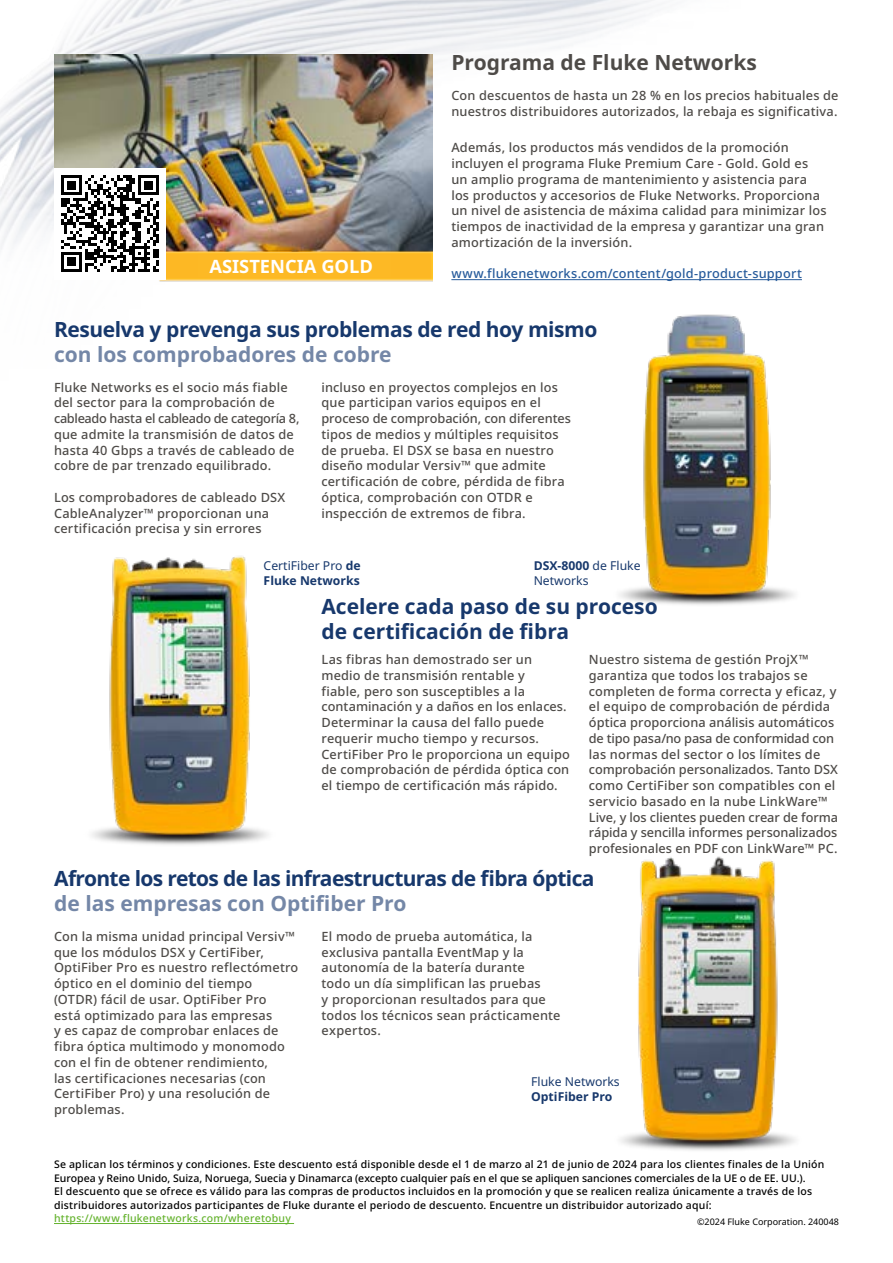
<style>
.page{position:relative;width:893px;height:1263px;background:#fff}
.page>*{position:absolute;margin:0;border:0;box-sizing:border-box;transform-origin:0 0}
.t1{font:700 21px "Noto Sans";letter-spacing:-.02em;color:#17386c}
.t2{font:700 21px "Noto Sans";color:#7487a7}
.t3{font:700 21px/25.2px "Noto Sans";color:#17386c}
.t4{font:700 21px "Noto Sans";color:#4e4b48}
.t5{font:700 18.3px "Noto Sans";color:#fff}
.t6{font:500 12.75px/15.8px "Noto Sans";letter-spacing:.015em;color:#4e4b48}
.t7{font:500 12.75px "Noto Sans";letter-spacing:.015em;color:#275b9b}
.t8{font:700 12.15px/14.7px "Noto Sans";color:#17386c}
.t9{font:12.15px/14.7px "Noto Sans";color:#17386c}
.t10{font:500 10.5px/13.5px "Noto Sans";letter-spacing:.02em;color:#000}
.t11{font:500 10.5px "Noto Sans";letter-spacing:.02em;color:#65b32e}
.t12{font:9px "Noto Sans";color:#000}
.s1{font-weight:400}
.s2{font-weight:700}
</style>
<div class="page">
<img style="left:0;top:0;width:785px;height:282px">
<hr style="left:54px;top:1223px;width:240px;height:1px;background:#65b32e">
<img style="left:619px;top:314px;width:176px;height:291px">
<img style="left:92px;top:556px;width:177px;height:289px">
<img style="left:54px;top:54px;width:378px;height:177px">
<img style="left:152px;top:231px;width:280px;height:51px">
<div style="left:54px;top:167px;width:112px;height:112px;background:#fff"></div>
<svg style="left:61px;top:175px;width:98px;height:97px"></svg>
<hr style="left:451px;top:279px;width:351px;height:1px;background:#275b9b">
<img style="left:620px;top:856px;width:176px;height:295px">
<div style="left:198px;top:256px;width:192px;height:21px;background:#fdb925"></div>
<h2 class="t5" style="left:209px;top:256px;width:165px">ASISTENCIA GOLD</h2>
<h1 class="t4" style="left:451px;top:51px;width:307px">Programa de Fluke Networks</h1>
<p class="t6" style="left:451px;top:88px;width:389px">Con descuentos de hasta un 28 % en los precios habituales de nuestros distribuidores autorizados, la rebaja es significativa.</p>
<p class="t6" style="left:451px;top:140px;width:377px">Además, los productos más vendidos de la promoción incluyen el programa Fluke Premium Care - Gold. Gold es un amplio programa de mantenimiento y asistencia para los productos y accesorios de Fluke Networks. Proporciona un nivel de asistencia de máxima calidad para minimizar los tiempos de inactividad de la empresa y garantizar una gran amortización de la inversión.</p>
<p class="t7" style="left:451px;top:266px;width:352px">www.flukenetworks.com/content/gold-product-support</p>
<h1 class="t1" style="left:54px;top:317px;width:545px">Resuelva y prevenga sus problemas de red hoy mismo</h1>
<h1 class="t2" style="left:54px;top:342px;width:339px">con los comprobadores de cobre</h1>
<p class="t6" style="left:54px;top:379px;width:247px">Fluke Networks es el socio más fiable del sector para la comprobación de cableado hasta el cableado de categoría 8, que admite la transmisión de datos de hasta 40 Gbps a través de cableado de cobre de par trenzado equilibrado.</p>
<p class="t6" style="left:54px;top:490px;width:233px">Los comprobadores de cableado DSX<br>CableAnalyzer™ proporcionan una certificación precisa y sin errores</p>
<p class="t6" style="left:321px;top:379px;width:251px">incluso en proyectos complejos en los que participan varios equipos en el proceso de comprobación, con diferentes tipos de medios y múltiples requisitos de prueba. El DSX se basa en nuestro diseño modular Versiv™ que admite certificación de cobre, pérdida de fibra óptica, comprobación con OTDR e inspección de extremos de fibra.</p>
<p class="t8" style="left:264px;top:559px;width:99px"><span class="s1">CertiFiber Pro</span> de<br>Fluke Networks</p>
<p class="t9" style="left:534px;top:558px;width:109px"><span class="s2">DSX-8000</span> de Fluke<br>Networks</p>
<h1 class="t3" style="left:321px;top:594px;width:338px">Acelere cada paso de su proceso de certificación de fibra</h1>
<p class="t6" style="left:321px;top:652px;width:250px">Las fibras han demostrado ser un medio de transmisión rentable y<br>fiable, pero son susceptibles a la contaminación y a daños en los enlaces.<br>Determinar la causa del fallo puede requerir mucho tiempo y recursos.<br>CertiFiber Pro le proporciona un equipo de comprobación de pérdida óptica con el tiempo de certificación más rápido.</p>
<p class="t6" style="left:589px;top:652px;width:251px">Nuestro sistema de gestión ProjX™ garantiza que todos los trabajos se completen de forma correcta y eficaz, y el equipo de comprobación de pérdida óptica proporciona análisis automáticos de tipo pasa/no pasa de conformidad con las normas del sector o los límites de comprobación personalizados. Tanto DSX como CertiFiber son compatibles con el servicio basado en la nube LinkWare™ Live, y los clientes pueden crear de forma rápida y sencilla informes personalizados profesionales en PDF con LinkWare™ PC.</p>
<h1 class="t1" style="left:54px;top:866px;width:542px">Afronte los retos de las infraestructuras de fibra óptica</h1>
<h1 class="t2" style="left:54px;top:891px;width:354px">de las empresas con Optifiber Pro</h1>
<p class="t6" style="left:54px;top:929px;width:246px">Con la misma unidad principal Versiv™ que los módulos DSX y CertiFiber, OptiFiber Pro es nuestro reflectómetro óptico en el dominio del tiempo (OTDR) fácil de usar. OptiFiber Pro<br>está optimizado para las empresas<br>y es capaz de comprobar enlaces de fibra óptica multimodo y monomodo con el fin de obtener rendimiento,<br>las certificaciones necesarias (con CertiFiber Pro) y una resolución de problemas.</p>
<p class="t6" style="left:322px;top:928px;width:240px">El modo de prueba automática, la exclusiva pantalla EventMap y la autonomía de la batería durante<br>todo un día simplifican las pruebas<br>y proporcionan resultados para que todos los técnicos sean prácticamente expertos.</p>
<p class="t9" style="left:531px;top:1074px;width:90px">Fluke Networks</p>
<p class="t8" style="left:531px;top:1089px;width:83px">OptiFiber Pro</p>
<p class="t10" style="left:54px;top:1158px;width:772px">Se aplican los términos y condiciones. Este descuento está disponible desde el 1 de marzo al 21 de junio de 2024 para los clientes finales de la Unión Europea y Reino Unido, Suiza, Noruega, Suecia y Dinamarca (excepto cualquier país en el que se apliquen sanciones comerciales de la UE o de EE. UU.).<br>El descuento que se ofrece es válido para las compras de productos incluidos en la promoción y que se realicen realiza únicamente a través de los distribuidores autorizados participantes de Fluke durante el periodo de descuento. Encuentre un distribuidor autorizado aquí:</p>
<p class="t11" style="left:54px;top:1213px;width:239px">https://www.flukenetworks.com/wheretobuy</p>
<p class="t12" style="left:697px;top:1217px;width:143px">©2024 Fluke Corporation. 240048</p>
</div>
